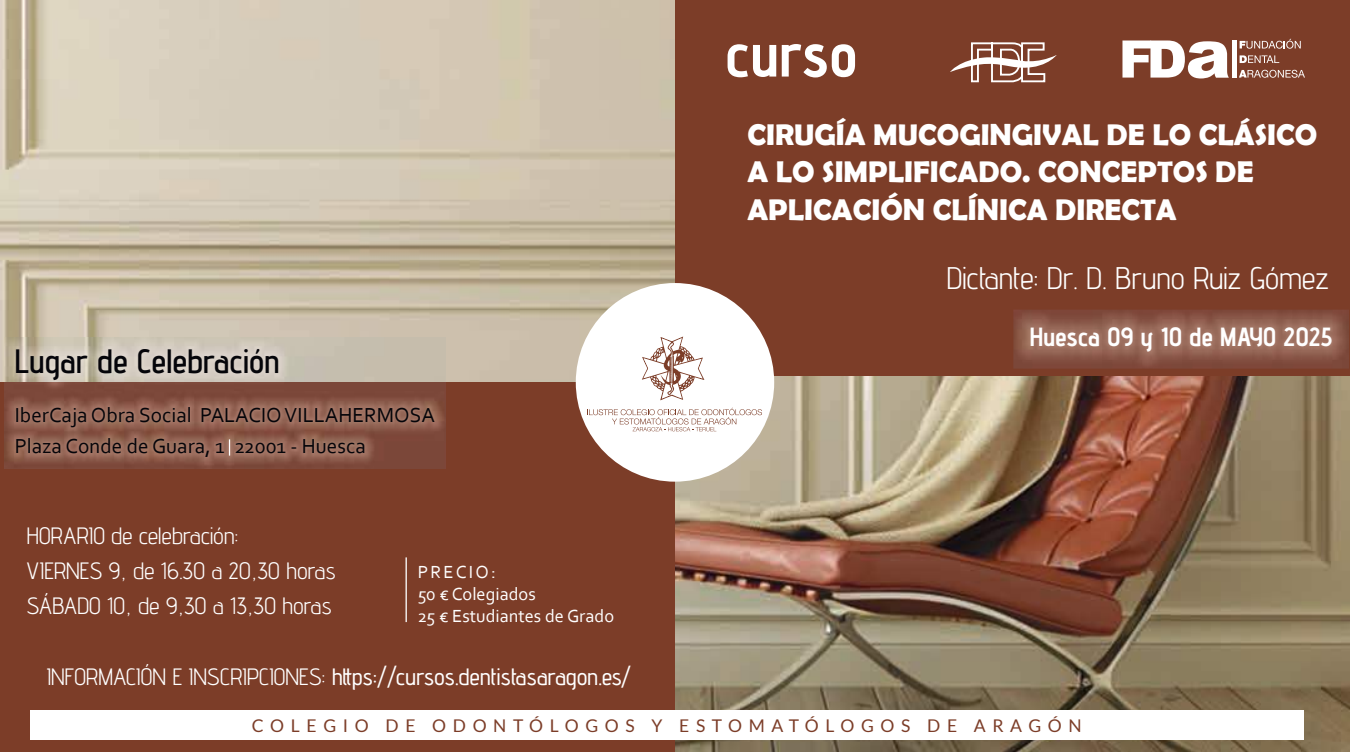
<style>
.page{position:relative;width:1350px;height:752px;background:#fff}
.page>*{position:absolute;margin:0;border:0;box-sizing:border-box;transform-origin:0 0}
.t1{font:700 63px "Advent Pro";letter-spacing:.01em;color:#fff}
.t2{font:600 33.75px "Advent Pro";letter-spacing:.01em;color:#05050a}
.t3{font:31.25px "Advent Pro";letter-spacing:.01em;color:#fff}
.t4{font:700 30px/37.5px "Berlin Sans FB Demi";color:#fff}
.t5{font:700 26.25px "Advent Pro";letter-spacing:.01em;color:#fff}
.t6{font:23.62px/35px "Advent Pro";letter-spacing:.01em;color:#fff}
.t7{font:500 23.62px "Advent Pro";letter-spacing:.01em;color:#fff}
.t8{font:21.25px/31.2px "Corbel";color:#05050a}
.t9{font:18.38px/22px "Corbel";color:#fff}
.t10{font:17.5px "Lato";letter-spacing:.38em;color:#7c3d28}
.s1{font-weight:400}
</style>
<div class="page">
<img style="left:0;top:0;width:1350px;height:751px">
<div style="left:0;top:382px;width:675px;height:369px;background:#7c3d28"></div>
<div style="left:675px;top:0;width:675px;height:376px;background:#7c3d28"></div>
<div style="left:576px;top:283px;width:198px;height:198px;background:#fff;border-radius:50%"></div>
<div style="left:30px;top:709px;width:1274px;height:30px;background:#fff"></div>
<svg style="left:587px;top:407px;width:175px;height:24px"></svg>
<svg style="left:642px;top:336px;width:62px;height:64px"></svg>
<hr style="left:406px;top:557px;width:1px;height:64px;background:#fff">
<img style="left:5px;top:337px;width:441px;height:131px">
<svg style="left:229px;top:439px;width:1px;height:16px"></svg>
<svg style="left:1122px;top:40px;width:107px;height:38px"></svg>
<svg style="left:1239px;top:70px;width:66px;height:8px"></svg>
<svg style="left:1240px;top:55px;width:39px;height:8px"></svg>
<svg style="left:1240px;top:39px;width:61px;height:10px"></svg>
<hr style="left:1232px;top:41px;width:4px;height:37px;background:#fff">
<svg style="left:950px;top:42px;width:107px;height:41px"></svg>
<img style="left:1013px;top:310px;width:336px;height:58px">
<h1 class="t1" style="left:726px;top:16px;width:133px">curso</h1>
<p class="t4" style="left:748px;top:115px;width:571px">CIRUGÍA MUCOGINGIVAL DE LO CLÁSICO<br>A LO SIMPLIFICADO. CONCEPTOS DE<br>APLICACIÓN CLÍNICA DIRECTA</p>
<p class="t2" style="left:15px;top:340px;width:266px">Lugar de Celebración</p>
<p class="t8" style="left:15px;top:398px;width:422px">IberCaja Obra Social PALACIO VILLAHERMOSA<br>Plaza Conde de Guara, 1 22001 - Huesca</p>
<p class="t6" style="left:27px;top:517px;width:310px">HORARIO de celebración:<br>VIERNES 9, de 16.30 a 20,30 horas<br>SÁBADO 10, de 9,30 a 13,30 horas</p>
<p class="t9" style="left:418px;top:560px;width:198px">PRECIO:<br>50 € Colegiados<br>25 € Estudiantes de Grado</p>
<p class="t7" style="left:47px;top:662px;width:586px"><span class="s1">INFORMACIÓN E INSCRIPCIONES:</span> https://cursos.dentistasaragon.es/</p>
<p class="t3" style="left:947px;top:258px;width:383px">Dictante: Dr. D. Bruno Ruiz Gómez</p>
<p class="t5" style="left:1030px;top:320px;width:304px">Huesca 09 y 10 de MAYO 2025</p>
<p class="t10" style="left:252px;top:715px;width:832px">COLEGIO DE ODONTÓLOGOS Y ESTOMATÓLOGOS DE ARAGÓN</p>
</div>
